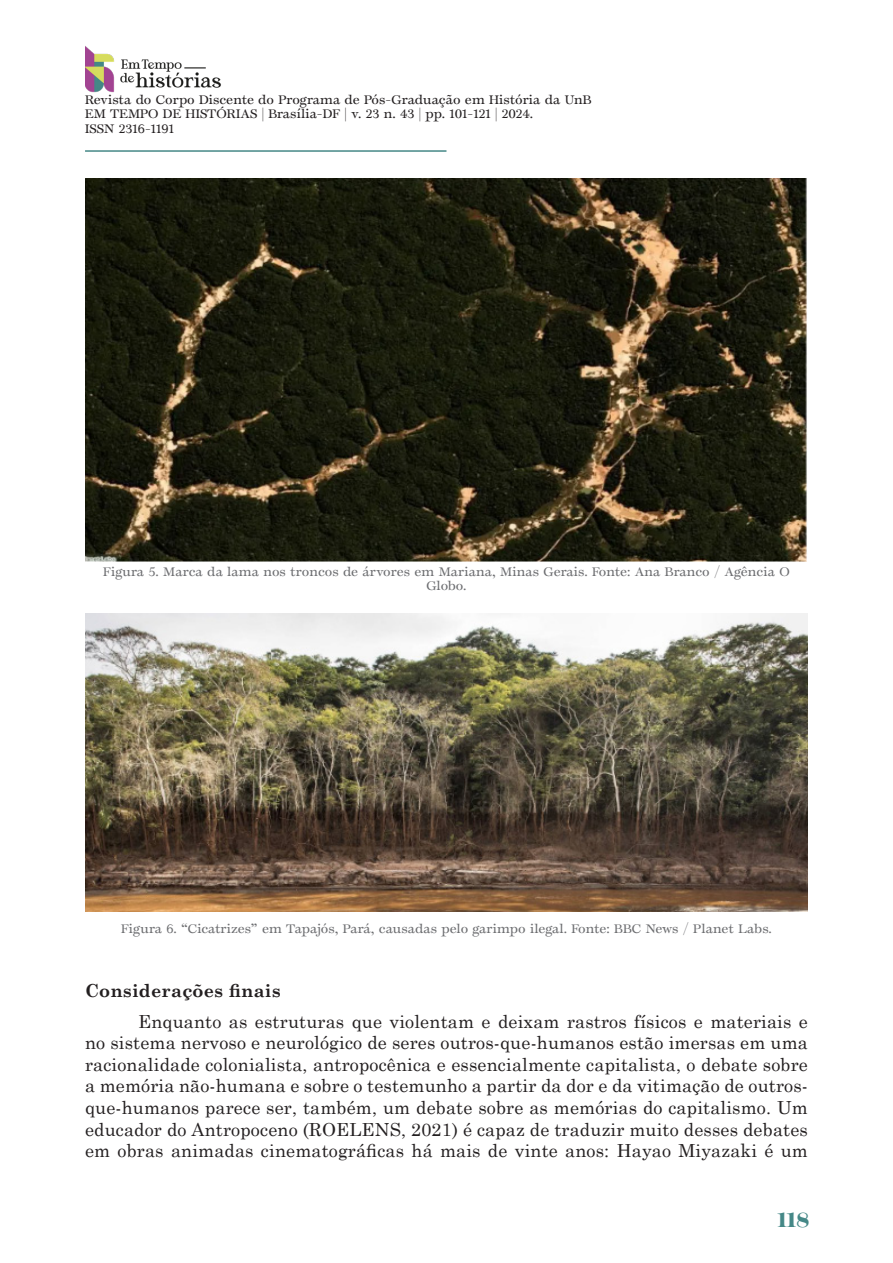
<style>
.page{position:relative;width:893px;height:1263px;background:#fff}
.page>*{position:absolute;margin:0;border:0;box-sizing:border-box;transform-origin:0 0}
.t1{font:900 21px "Temeraire Display";color:#458887}
.t2{font:18px/21.6px "Century Schoolbook";letter-spacing:.01em;color:#231f20;text-align:justify}
.t3{font:700 18px "Century Schoolbook";letter-spacing:.01em;color:#231f20}
.t4{font:12px/14.4px "Temeraire";letter-spacing:.005em;color:#6c6d70;text-align:center}
.t5{font:12px/14.4px "Temeraire";letter-spacing:.01em;color:#231f20}
</style>
<div class="page">
<img style="left:85px;top:46px;width:136px;height:47px">
<hr style="left:85px;top:150px;width:361px;height:2px;background:#458887">
<img style="left:85px;top:179px;width:723px;height:382px">
<img style="left:85px;top:614px;width:723px;height:297px">
<p class="t5" style="left:85px;top:93px;width:508px">Revista do Corpo Discente do Programa de Pós-Graduação em História da UnB<br>EM TEMPO DE HISTÓRIAS | Brasília-DF | v. 23 n. 43 | pp. 101-121 | 2024.<br>ISSN 2316-1191</p>
<p class="t4" style="left:103px;top:564px;width:688px">Figura 5. Marca da lama nos troncos de árvores em Mariana, Minas Gerais. Fonte: Ana Branco / Agência O<br>Globo.</p>
<p class="t4" style="left:121px;top:922px;width:652px">Figura 6. “Cicatrizes” em Tapajós, Pará, causadas pelo garimpo ilegal. Fonte: BBC News / Planet Labs.</p>
<p class="t3" style="left:85px;top:976px;width:197px">Considerações finais</p>
<p class="t2" style="left:85px;top:1009px;width:724px;text-indent:53px">Enquanto as estruturas que violentam e deixam rastros físicos e materiais e no sistema nervoso e neurológico de seres outros-que-humanos estão imersas em uma racionalidade colonialista, antropocênica e essencialmente capitalista, o debate sobre a memória não-humana e sobre o testemunho a partir da dor e da vitimação de outros&shy;que-humanos parece ser, também, um debate sobre as memórias do capitalismo. Um educador do Antropoceno (ROELENS, 2021) é capaz de traduzir muito desses debates em obras animadas cinematográficas há mais de vinte anos: Hayao Miyazaki é um</p>
<p class="t1" style="left:778px;top:1206px;width:33px">118</p>
</div>
